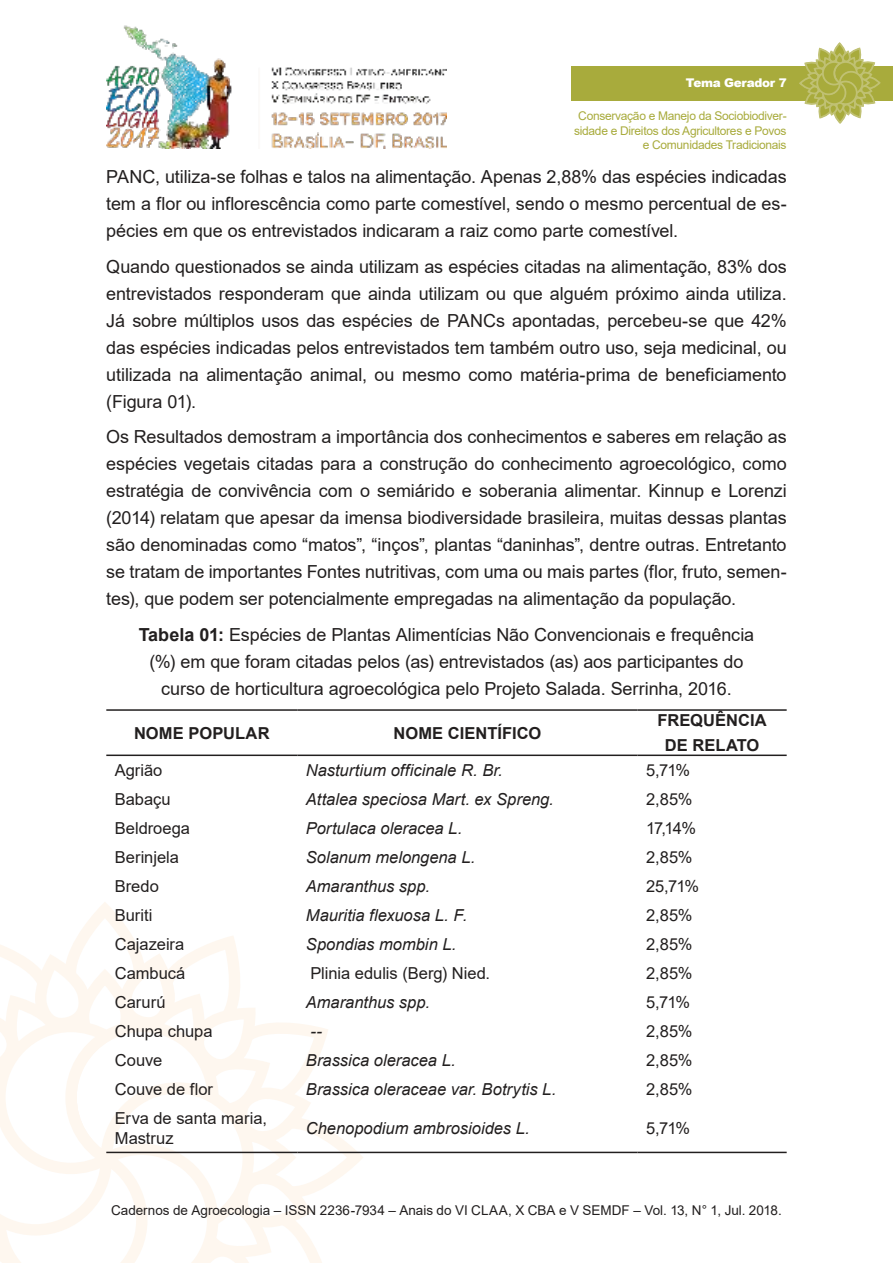
<style>
.page{position:relative;width:893px;height:1263px;background:#fff}
.page>*{position:absolute;margin:0;border:0;box-sizing:border-box;transform-origin:0 0}
.t1{font:18px/27px "Arial";letter-spacing:-.005em;color:#221f1f;text-align:justify}
.t2{font:italic 16.5px "Arial";color:#221f1f}
.t3{font:16.5px/19.8px "Arial";color:#221f1f}
.t4{font:700 16.5px/24.8px "Arial";letter-spacing:.005em;color:#221f1f;text-align:center}
.t5{font:13.5px "Arial";color:#221f1f}
.t6{font:12px/14.4px "Arial";letter-spacing:-.025em;color:#a8ab3c;text-align:right}
.t7{font:900 12px "Arial";letter-spacing:-.025em;color:#fff}
.s1{font-weight:700}
</style>
<div class="page">
<img style="left:106px;top:25px;width:340px;height:124px">
<svg style="left:0;top:910px;width:367px;height:353px"></svg>
<div style="left:571px;top:66px;width:322px;height:34px;background:#a8ab3c"></div>
<svg style="left:798px;top:43px;width:83px;height:81px"></svg>
<hr style="left:106px;top:754px;width:191px;height:2px;background:#221f1f">
<hr style="left:297px;top:754px;width:341px;height:2px;background:#221f1f">
<hr style="left:638px;top:754px;width:149px;height:2px;background:#221f1f">
<hr style="left:106px;top:709px;width:191px;height:2px;background:#221f1f">
<hr style="left:297px;top:709px;width:341px;height:2px;background:#221f1f">
<hr style="left:638px;top:709px;width:149px;height:2px;background:#221f1f">
<hr style="left:106px;top:1152px;width:191px;height:1px;background:#221f1f">
<hr style="left:297px;top:1152px;width:341px;height:1px;background:#221f1f">
<hr style="left:638px;top:1152px;width:149px;height:1px;background:#221f1f">
<p class="t7" style="left:686px;top:76px;width:102px">Tema Gerador 7</p>
<p class="t6" style="left:574px;top:110px;width:214px">Conservação e Manejo da Sociobiodiver&shy;sidade e Direitos dos Agricultores e Povos e Comunidades Tradicionais</p>
<p class="t1" style="left:106px;top:165px;width:682px">PANC, utiliza-se folhas e talos na alimentação. Apenas 2,88% das espécies indicadas tem a flor ou inflorescência como parte comestível, sendo o mesmo percentual de es&shy;pécies em que os entrevistados indicaram a raiz como parte comestível.</p>
<p class="t1" style="left:106px;top:255px;width:682px">Quando questionados se ainda utilizam as espécies citadas na alimentação, 83% dos entrevistados responderam que ainda utilizam ou que alguém próximo ainda utiliza.<br>Já sobre múltiplos usos das espécies de PANCs apontadas, percebeu-se que 42% das espécies indicadas pelos entrevistados tem também outro uso, seja medicinal, ou utilizada na alimentação animal, ou mesmo como matéria-prima de beneficiamento (Figura 01).</p>
<p class="t1" style="left:106px;top:425px;width:682px">Os Resultados demostram a importância dos conhecimentos e saberes em relação as espécies vegetais citadas para a construção do conhecimento agroecológico, como estratégia de convivência com o semiárido e soberania alimentar. Kinnup e Lorenzi (2014) relatam que apesar da imensa biodiversidade brasileira, muitas dessas plantas são denominadas como “matos”, “inços”, plantas “daninhas”, dentre outras. Entretanto se tratam de importantes Fontes nutritivas, com uma ou mais partes (flor, fruto, semen&shy;tes), que podem ser potencialmente empregadas na alimentação da população.</p>
<p class="t1" style="left:139px;top:623px;width:617px;text-align:center"><span class="s1">Tabela 01:</span> Espécies de Plantas Alimentícias Não Convencionais e frequência (%) em que foram citadas pelos (as) entrevistados (as) aos participantes do curso de horticultura agroecológica pelo Projeto Salada. Serrinha, 2016.</p>
<p class="t4" style="left:134px;top:722px;width:137px">NOME POPULAR</p>
<p class="t4" style="left:393px;top:722px;width:150px">NOME CIENTÍFICO</p>
<p class="t4" style="left:657px;top:710px;width:111px">FREQUÊNCIA<br>DE RELATO</p>
<p class="t3" style="left:115px;top:762px;width:49px">Agrião</p>
<p class="t2" style="left:306px;top:764px;width:198px">Nasturtium officinale R. Br.</p>
<p class="t3" style="left:646px;top:762px;width:46px">5,71%</p>
<p class="t3" style="left:115px;top:791px;width:57px">Babaçu</p>
<p class="t2" style="left:306px;top:793px;width:250px">Attalea speciosa Mart. ex Spreng.</p>
<p class="t3" style="left:646px;top:791px;width:48px">2,85%</p>
<p class="t3" style="left:115px;top:820px;width:77px">Beldroega</p>
<p class="t2" style="left:306px;top:822px;width:158px">Portulaca oleracea L.</p>
<p class="t3" style="left:646px;top:820px;width:51px">17,14%</p>
<p class="t3" style="left:115px;top:849px;width:66px">Berinjela</p>
<p class="t2" style="left:306px;top:851px;width:171px">Solanum melongena L.</p>
<p class="t3" style="left:646px;top:849px;width:48px">2,85%</p>
<p class="t3" style="left:115px;top:878px;width:46px">Bredo</p>
<p class="t2" style="left:306px;top:880px;width:126px">Amaranthus spp.</p>
<p class="t3" style="left:646px;top:878px;width:55px">25,71%</p>
<p class="t3" style="left:115px;top:907px;width:39px">Buriti</p>
<p class="t2" style="left:306px;top:909px;width:163px">Mauritia flexuosa L. F.</p>
<p class="t3" style="left:646px;top:907px;width:48px">2,85%</p>
<p class="t3" style="left:115px;top:936px;width:71px">Cajazeira</p>
<p class="t2" style="left:306px;top:938px;width:152px">Spondias mombin L.</p>
<p class="t3" style="left:646px;top:936px;width:48px">2,85%</p>
<p class="t3" style="left:115px;top:965px;width:72px">Cambucá</p>
<p class="t3" style="left:310px;top:965px;width:181px">Plinia edulis (Berg) Nied.</p>
<p class="t3" style="left:646px;top:965px;width:48px">2,85%</p>
<p class="t3" style="left:115px;top:994px;width:52px">Carurú</p>
<p class="t2" style="left:306px;top:996px;width:126px">Amaranthus spp.</p>
<p class="t3" style="left:646px;top:994px;width:46px">5,71%</p>
<p class="t3" style="left:115px;top:1023px;width:99px">Chupa chupa</p>
<p class="t2" style="left:310px;top:1025px;width:13px">--</p>
<p class="t3" style="left:646px;top:1023px;width:48px">2,85%</p>
<p class="t3" style="left:115px;top:1052px;width:49px">Couve</p>
<p class="t2" style="left:306px;top:1054px;width:151px">Brassica oleracea L.</p>
<p class="t3" style="left:646px;top:1052px;width:48px">2,85%</p>
<p class="t3" style="left:115px;top:1081px;width:100px">Couve de flor</p>
<p class="t2" style="left:306px;top:1083px;width:252px">Brassica oleraceae var. Botrytis L.</p>
<p class="t3" style="left:646px;top:1081px;width:48px">2,85%</p>
<p class="t3" style="left:115px;top:1110px;width:154px">Erva de santa maria,<br>Mastruz</p>
<p class="t2" style="left:306px;top:1122px;width:225px">Chenopodium ambrosioides L.</p>
<p class="t3" style="left:646px;top:1120px;width:46px">5,71%</p>
<p class="t5" style="left:111px;top:1205px;width:672px">Cadernos de Agroecologia – ISSN 2236-7934 – Anais do VI CLAA, X CBA e V SEMDF – Vol. 13, N° 1, Jul. 2018.</p>
</div>
